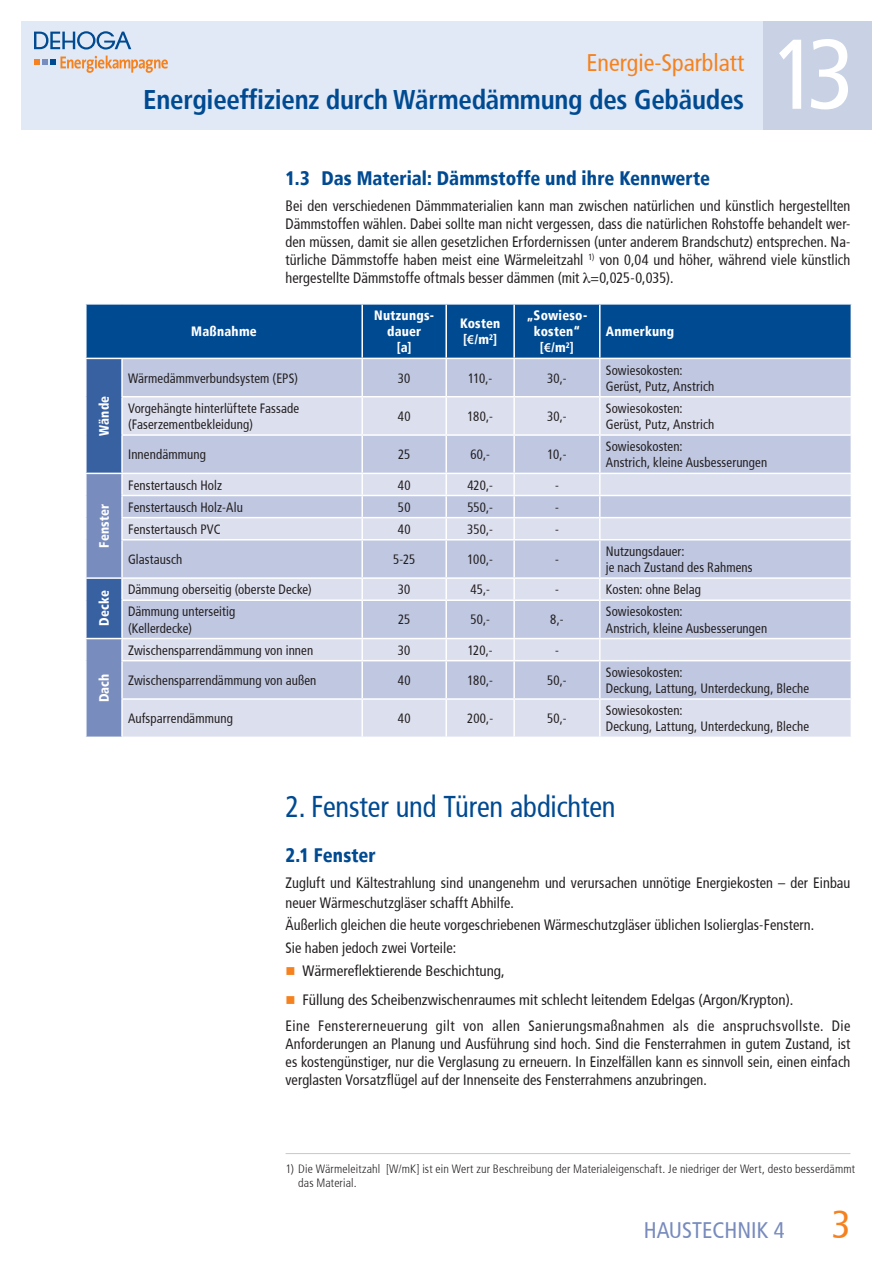
<style>
.page{position:relative;width:893px;height:1263px;background:#fff}
.page>*{position:absolute;margin:0;border:0;box-sizing:border-box;transform-origin:0 0}
.t1{font:condensed 99px "Frutiger";color:#fff}
.t2{font:condensed 39px "Frutiger";color:#f5821f}
.t3{font:condensed 30px "Frutiger";letter-spacing:-.005em;color:#004a91;scale:.95 1}
.t4{font:700 condensed 27px "Frutiger";letter-spacing:-.01em;color:#004a91}
.t5{font:condensed 24px "Frutiger";color:#f5821f}
.t6{font:condensed 22.5px "Frutiger";color:#788bbd}
.t7{font:900 condensed 19.5px "Frutiger";letter-spacing:.005em;color:#004a91;scale:.95 1}
.t8{font:condensed 15px/18px "Frutiger";letter-spacing:.005em;color:#231f20;text-align:justify;scale:.95 1}
.t9{font:condensed 15px/26.5px "Frutiger";letter-spacing:.03em;color:#231f20}
.t10{font:condensed 15px "Frutiger";letter-spacing:.005em;color:#231f20}
.t11{font:condensed 13.5px/16.2px "Frutiger";letter-spacing:.01em;color:#231f20;scale:.95 1}
.t12{font:900 condensed 13.5px/16.2px "Frutiger";letter-spacing:.02em;color:#fff;text-align:center;scale:.95 1}
.t13{font:300 condensed 12px/14.4px "Frutiger";letter-spacing:.015em;color:#231f20}
.s1{font-family:"Myriad Pro";font-weight:600;font-stretch:normal}
.s2{color:#f5821f}
</style>
<div class="page">
<div style="left:21px;top:21px;width:742px;height:109px;background:#e1e9f6"></div>
<svg style="left:34px;top:31px;width:97px;height:19px"></svg>
<svg style="left:34px;top:56px;width:134px;height:17px"></svg>
<div style="left:763px;top:21px;width:109px;height:109px;background:#c9d1e4"></div>
<svg style="left:86px;top:304px;width:766px;height:433px;background:#b0bfdb"></svg>
<hr style="left:121px;top:660px;width:241px;height:1px;background:#fff">
<hr style="left:121px;top:661px;width:2px;height:37px;background:#fff">
<hr style="left:362px;top:660px;width:84px;height:1px;background:#fff">
<hr style="left:361px;top:661px;width:2px;height:37px;background:#fff">
<hr style="left:446px;top:660px;width:68px;height:1px;background:#fff">
<hr style="left:445px;top:661px;width:2px;height:37px;background:#fff">
<hr style="left:514px;top:660px;width:86px;height:1px;background:#fff">
<hr style="left:513px;top:661px;width:2px;height:37px;background:#fff">
<hr style="left:600px;top:660px;width:252px;height:1px;background:#fff">
<hr style="left:599px;top:661px;width:2px;height:37px;background:#fff">
<hr style="left:851px;top:661px;width:1px;height:37px;background:#fff">
<hr style="left:121px;top:698px;width:241px;height:2px;background:#fff">
<hr style="left:121px;top:700px;width:2px;height:36px;background:#fff">
<hr style="left:362px;top:698px;width:84px;height:2px;background:#fff">
<hr style="left:361px;top:700px;width:2px;height:36px;background:#fff">
<hr style="left:446px;top:698px;width:68px;height:2px;background:#fff">
<hr style="left:445px;top:700px;width:2px;height:36px;background:#fff">
<hr style="left:514px;top:698px;width:86px;height:2px;background:#fff">
<hr style="left:513px;top:700px;width:2px;height:36px;background:#fff">
<hr style="left:600px;top:698px;width:252px;height:2px;background:#fff">
<hr style="left:599px;top:700px;width:2px;height:36px;background:#fff">
<hr style="left:851px;top:700px;width:1px;height:36px;background:#fff">
<hr style="left:122px;top:736px;width:240px;height:2px;background:#fff">
<hr style="left:362px;top:736px;width:84px;height:2px;background:#fff">
<hr style="left:446px;top:736px;width:68px;height:2px;background:#fff">
<hr style="left:514px;top:736px;width:86px;height:2px;background:#fff">
<hr style="left:600px;top:736px;width:252px;height:2px;background:#fff">
<hr style="left:286px;top:1153px;width:564px;height:1px;background:#bfc7e1">
<h3 class="t5" style="left:586px;top:48px;width:159px">Energie-Sparblatt</h3>
<h3 class="t4" style="left:143px;top:83px;width:602px">Energieeffizienz durch Wärmedämmung des Gebäudes</h3>
<h1 class="t1" style="left:772px;top:17px;width:84px">13</h1>
<p class="t12" style="left:96px;top:436px;width:43px;rotate:-90deg">Wände</p>
<p class="t12" style="left:96px;top:548px;width:48px;rotate:-90deg">Fenster</p>
<p class="t12" style="left:96px;top:626px;width:39px;rotate:-90deg">Decke</p>
<p class="t12" style="left:96px;top:702px;width:32px;rotate:-90deg">Dach</p>
<p class="t12" style="left:191px;top:323px;width:70px">Maßnahme</p>
<h3 class="t7" style="left:286px;top:166px;width:448px">1.3 Das Material: Dämmstoffe und ihre Kennwerte</h3>
<p class="t8" style="left:286px;top:197px;width:596px">Bei den verschiedenen Dämmmaterialien kann man zwischen natürlichen und künstlich hergestellten Dämmstoffen wählen. Dabei sollte man nicht vergessen, dass die natürlichen Rohstoffe behandelt wer&shy;den müssen, damit sie allen gesetzlichen Erfordernissen (unter anderem Brandschutz) entsprechen. Na&shy;türliche Dämmstoffe haben meist eine Wärmeleitzahl <sup>1)</sup> von 0,04 und höher, während viele künstlich hergestellte Dämmstoffe oftmals besser dämmen (mit =0,025-0,035).</p>
<p class="t12" style="left:374px;top:307px;width:64px">Nutzungs&shy;dauer<br>[a]</p>
<p class="t12" style="left:460px;top:315px;width:44px;text-align:left">Kosten [<span class="s1">€</span>/m<sup>2</sup>]</p>
<p class="t12" style="left:527px;top:307px;width:65px">„Sowieso&shy;kosten“ [<span class="s1">€</span>/m<sup>2</sup>]</p>
<p class="t12" style="left:606px;top:323px;width:74px">Anmerkung</p>
<p class="t11" style="left:128px;top:370px;width:181px">Wärmedämmverbundsystem (EPS)</p>
<p class="t11" style="left:398px;top:370px;width:15px">30</p>
<p class="t11" style="left:468px;top:370px;width:27px">110,-</p>
<p class="t11" style="left:547px;top:370px;width:22px">30,-</p>
<p class="t11" style="left:606px;top:362px;width:116px">Sowiesokosten:<br>Gerüst, Putz, Anstrich</p>
<p class="t11" style="left:128px;top:400px;width:182px">Vorgehängte hinterlüftete Fassade (Faserzementbekleidung)</p>
<p class="t11" style="left:398px;top:408px;width:15px">40</p>
<p class="t11" style="left:467px;top:408px;width:28px">180,-</p>
<p class="t11" style="left:547px;top:408px;width:22px">30,-</p>
<p class="t11" style="left:606px;top:400px;width:116px">Sowiesokosten:<br>Gerüst, Putz, Anstrich</p>
<p class="t11" style="left:128px;top:447px;width:84px">Innendämmung</p>
<p class="t11" style="left:398px;top:447px;width:14px">25</p>
<p class="t11" style="left:470px;top:447px;width:22px">60,-</p>
<p class="t11" style="left:547px;top:447px;width:22px">10,-</p>
<p class="t11" style="left:606px;top:438px;width:171px">Sowiesokosten:<br>Anstrich, kleine Ausbesserungen</p>
<p class="t11" style="left:128px;top:477px;width:101px">Fenstertausch Holz</p>
<p class="t11" style="left:398px;top:477px;width:15px">40</p>
<p class="t11" style="left:467px;top:477px;width:28px">420,-</p>
<p class="t11" style="left:555px;top:477px;width:5px">-</p>
<p class="t11" style="left:128px;top:499px;width:122px">Fenstertausch Holz-Alu</p>
<p class="t11" style="left:398px;top:499px;width:15px">50</p>
<p class="t11" style="left:467px;top:499px;width:29px">550,-</p>
<p class="t11" style="left:555px;top:499px;width:5px">-</p>
<p class="t11" style="left:128px;top:521px;width:99px">Fenstertausch PVC</p>
<p class="t11" style="left:398px;top:521px;width:15px">40</p>
<p class="t11" style="left:467px;top:521px;width:29px">350,-</p>
<p class="t11" style="left:555px;top:521px;width:5px">-</p>
<p class="t11" style="left:128px;top:551px;width:59px">Glastausch</p>
<p class="t11" style="left:393px;top:551px;width:25px">5-25</p>
<p class="t11" style="left:467px;top:551px;width:28px">100,-</p>
<p class="t11" style="left:555px;top:551px;width:5px">-</p>
<p class="t11" style="left:606px;top:543px;width:156px">Nutzungsdauer:<br>je nach Zustand des Rahmens</p>
<p class="t11" style="left:128px;top:581px;width:195px">Dämmung oberseitig (oberste Decke)</p>
<p class="t11" style="left:398px;top:581px;width:15px">30</p>
<p class="t11" style="left:470px;top:581px;width:22px">45,-</p>
<p class="t11" style="left:555px;top:581px;width:5px">-</p>
<p class="t11" style="left:606px;top:581px;width:102px">Kosten: ohne Belag</p>
<p class="t11" style="left:128px;top:604px;width:115px">Dämmung unterseitig (Kellerdecke)</p>
<p class="t11" style="left:398px;top:612px;width:14px">25</p>
<p class="t11" style="left:470px;top:612px;width:22px">50,-</p>
<p class="t11" style="left:550px;top:612px;width:16px">8,-</p>
<p class="t11" style="left:606px;top:604px;width:171px">Sowiesokosten:<br>Anstrich, kleine Ausbesserungen</p>
<p class="t11" style="left:128px;top:642px;width:196px">Zwischensparrendämmung von innen</p>
<p class="t11" style="left:398px;top:642px;width:15px">30</p>
<p class="t11" style="left:468px;top:642px;width:28px">120,-</p>
<p class="t11" style="left:555px;top:642px;width:5px">-</p>
<p class="t11" style="left:128px;top:672px;width:200px">Zwischensparrendämmung von außen</p>
<p class="t11" style="left:398px;top:672px;width:15px">40</p>
<p class="t11" style="left:467px;top:672px;width:28px">180,-</p>
<p class="t11" style="left:547px;top:672px;width:22px">50,-</p>
<p class="t11" style="left:606px;top:664px;width:216px">Sowiesokosten:<br>Deckung, Lattung, Unterdeckung, Bleche</p>
<p class="t11" style="left:128px;top:710px;width:112px">Aufsparrendämmung</p>
<p class="t11" style="left:398px;top:710px;width:15px">40</p>
<p class="t11" style="left:467px;top:710px;width:29px">200,-</p>
<p class="t11" style="left:547px;top:710px;width:22px">50,-</p>
<p class="t11" style="left:606px;top:702px;width:216px">Sowiesokosten:<br>Deckung, Lattung, Unterdeckung, Bleche</p>
<h3 class="t3" style="left:286px;top:789px;width:349px">2. Fenster und Türen abdichten</h3>
<h3 class="t7" style="left:286px;top:843px;width:97px">2.1 Fenster</h3>
<p class="t8" style="left:286px;top:873px;width:596px;line-height:19.8px">Zugluft und Kältestrahlung sind unangenehm und verursachen unnötige Energiekosten – der Einbau neuer Wärmeschutzgläser schafft Abhilfe.</p>
<p class="t8" style="left:286px;top:914px;width:558px;line-height:22.2px">Äußerlich gleichen die heute vorgeschriebenen Wärmeschutzgläser üblichen Isolierglas-Fenstern.<br>Sie haben jedoch zwei Vorteile:</p>
<p class="t10" style="left:286px;top:962px;width:221px"><span class="s2">■</span> Wärmereflektierende Beschichtung,</p>
<p class="t9" style="left:286px;top:986px;width:566px"><span class="s2">■</span> Füllung des Scheibenzwischenraumes mit schlecht leitendem Edelgas (Argon/Krypton).<br>Eine Fenstererneuerung gilt von allen Sanierungsmaßnahmen als die anspruchsvollste. Die</p>
<p class="t8" style="left:286px;top:1035px;width:596px">Anforderungen an Planung und Ausführung sind hoch. Sind die Fensterrahmen in gutem Zustand, ist es kostengünstiger, nur die Verglasung zu erneuern. In Einzelfällen kann es sinnvoll sein, einen einfach verglasten Vorsatzflügel auf der Innenseite des Fensterrahmens anzubringen.</p>
<p class="t13" style="left:298px;top:1162px;width:558px;text-indent:-13px">1) Die Wärmeleitzahl [W/mK] ist ein Wert zur Beschreibung der Materialeigenschaft. Je niedriger der Wert, desto besserdämmt das Material.</p>
<h3 class="t6" style="left:644px;top:1217px;width:142px">HAUSTECHNIK 4</h3>
<h2 class="t2" style="left:832px;top:1202px;width:20px">3</h2>
</div>
